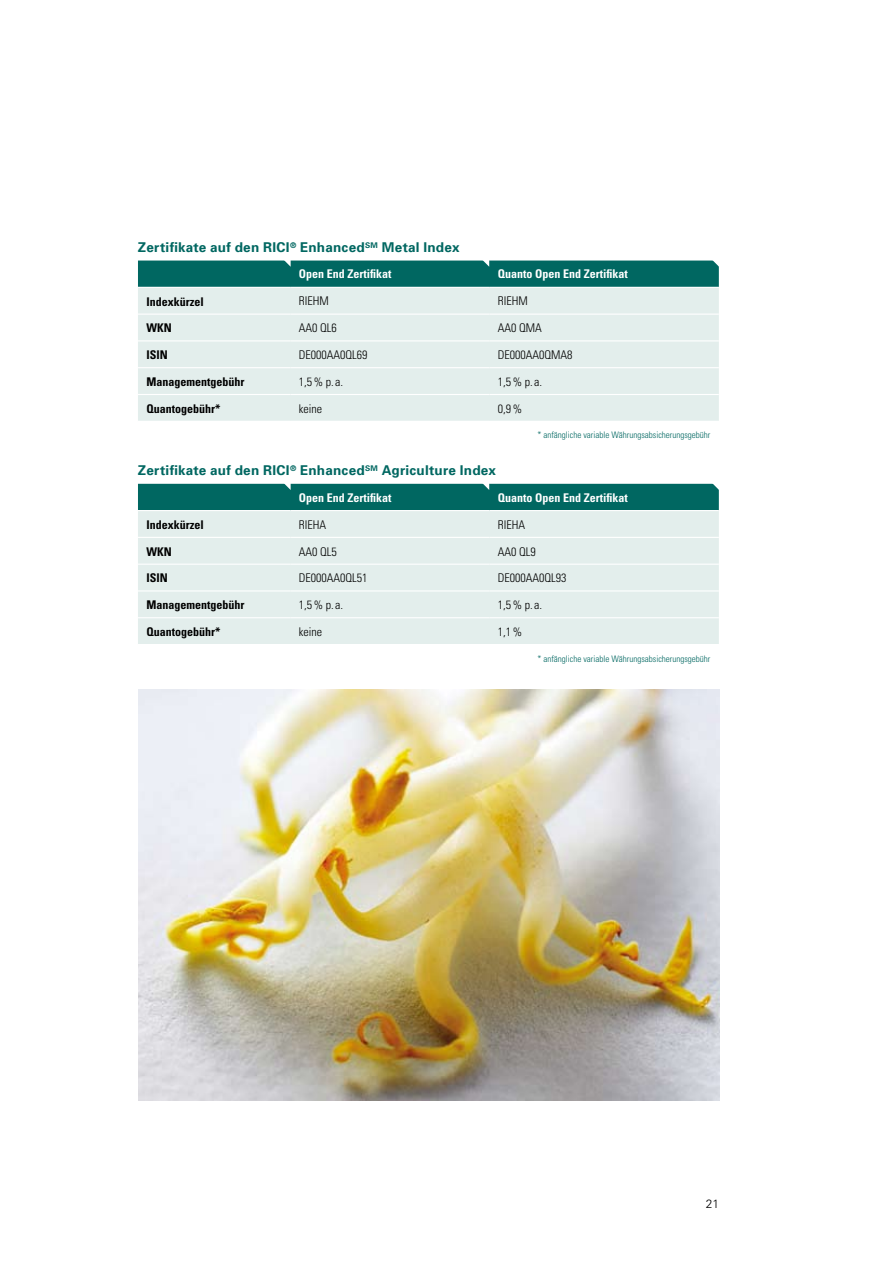
<style>
.page{position:relative;width:893px;height:1263px;background:#fff}
.page>*{position:absolute;margin:0;border:0;box-sizing:border-box;transform-origin:0 0}
.t1{font:700 13.5px "Univers";letter-spacing:.02em;color:#006761}
.t2{font:300 condensed 12px "Univers";color:#000}
.t3{font:700 condensed 12px "Univers";color:#000}
.t4{font:700 condensed 12px "Univers";color:#fff}
.t5{font:300 12px "Univers";color:#000}
.t6{font:300 condensed 9px "Univers";color:#006761}
</style>
<div class="page">
<img style="left:138px;top:690px;width:581px;height:410px">
<div style="left:138px;top:288px;width:581px;height:133px;background:#e3eeec"></div>
<hr style="left:138px;top:314px;width:152px;height:1px;background:#fff">
<hr style="left:290px;top:314px;width:199px;height:1px;background:#fff">
<hr style="left:489px;top:314px;width:230px;height:1px;background:#fff">
<hr style="left:138px;top:340px;width:152px;height:1px;background:#fff">
<hr style="left:290px;top:340px;width:199px;height:1px;background:#fff">
<hr style="left:489px;top:340px;width:230px;height:1px;background:#fff">
<hr style="left:138px;top:367px;width:152px;height:1px;background:#fff">
<hr style="left:290px;top:367px;width:199px;height:1px;background:#fff">
<hr style="left:489px;top:367px;width:230px;height:1px;background:#fff">
<hr style="left:138px;top:394px;width:152px;height:1px;background:#fff">
<hr style="left:290px;top:394px;width:199px;height:1px;background:#fff">
<hr style="left:489px;top:394px;width:230px;height:1px;background:#fff">
<svg style="left:138px;top:260px;width:581px;height:27px;background:#086b66"></svg>
<div style="left:138px;top:511px;width:581px;height:133px;background:#e3eeec"></div>
<hr style="left:138px;top:537px;width:152px;height:1px;background:#fff">
<hr style="left:290px;top:537px;width:199px;height:1px;background:#fff">
<hr style="left:489px;top:537px;width:230px;height:1px;background:#fff">
<hr style="left:138px;top:564px;width:152px;height:1px;background:#fff">
<hr style="left:290px;top:564px;width:199px;height:1px;background:#fff">
<hr style="left:489px;top:564px;width:230px;height:1px;background:#fff">
<hr style="left:138px;top:590px;width:152px;height:1px;background:#fff">
<hr style="left:290px;top:590px;width:199px;height:1px;background:#fff">
<hr style="left:489px;top:590px;width:230px;height:1px;background:#fff">
<hr style="left:138px;top:617px;width:152px;height:1px;background:#fff">
<hr style="left:290px;top:617px;width:199px;height:1px;background:#fff">
<hr style="left:489px;top:617px;width:230px;height:1px;background:#fff">
<svg style="left:138px;top:483px;width:581px;height:28px;background:#11716b"></svg>
<p class="t1" style="left:138px;top:239px;width:323px">Zertifikate auf den RICI<sup>®</sup> Enhanced<sup>SM</sup> Metal Index</p>
<p class="t4" style="left:299px;top:267px;width:94px">Open End Zertifikat</p>
<p class="t4" style="left:498px;top:267px;width:131px">Quanto Open End Zertifikat</p>
<p class="t3" style="left:146px;top:294px;width:59px">Indexkürzel</p>
<p class="t2" style="left:299px;top:294px;width:31px">RIEHM</p>
<p class="t2" style="left:498px;top:294px;width:31px">RIEHM</p>
<p class="t3" style="left:146px;top:321px;width:27px">WKN</p>
<p class="t2" style="left:299px;top:321px;width:40px">AA0 QL6</p>
<p class="t2" style="left:498px;top:321px;width:46px">AA0 QMA</p>
<p class="t3" style="left:146px;top:347px;width:23px">ISIN</p>
<p class="t2" style="left:299px;top:348px;width:70px">DE000AA0QL69</p>
<p class="t2" style="left:498px;top:348px;width:76px">DE000AA0QMA8</p>
<p class="t3" style="left:146px;top:374px;width:99px">Managementgebühr</p>
<p class="t2" style="left:299px;top:374px;width:46px">1,5% p. a.</p>
<p class="t2" style="left:498px;top:374px;width:46px">1,5% p. a.</p>
<p class="t3" style="left:146px;top:401px;width:75px">Quantogebühr*</p>
<p class="t2" style="left:299px;top:401px;width:25px">keine</p>
<p class="t2" style="left:498px;top:401px;width:26px">0,9%</p>
<p class="t6" style="left:537px;top:430px;width:174px">* anfängliche variable Währungsabsicherungsgebühr</p>
<p class="t1" style="left:138px;top:462px;width:360px">Zertifikate auf den RICI<sup>®</sup> Enhanced<sup>SM</sup> Agriculture Index</p>
<p class="t4" style="left:299px;top:490px;width:94px">Open End Zertifikat</p>
<p class="t4" style="left:498px;top:490px;width:131px">Quanto Open End Zertifikat</p>
<p class="t3" style="left:146px;top:517px;width:59px">Indexkürzel</p>
<p class="t2" style="left:299px;top:517px;width:29px">RIEHA</p>
<p class="t2" style="left:498px;top:517px;width:29px">RIEHA</p>
<p class="t3" style="left:146px;top:544px;width:27px">WKN</p>
<p class="t2" style="left:299px;top:544px;width:40px">AA0 QL5</p>
<p class="t2" style="left:498px;top:544px;width:40px">AA0 QL9</p>
<p class="t3" style="left:146px;top:571px;width:23px">ISIN</p>
<p class="t2" style="left:299px;top:571px;width:70px">DE000AA0QL51</p>
<p class="t2" style="left:498px;top:571px;width:70px">DE000AA0QL93</p>
<p class="t3" style="left:146px;top:597px;width:99px">Managementgebühr</p>
<p class="t2" style="left:299px;top:598px;width:46px">1,5% p. a.</p>
<p class="t2" style="left:498px;top:598px;width:46px">1,5% p. a.</p>
<p class="t3" style="left:146px;top:624px;width:75px">Quantogebühr*</p>
<p class="t2" style="left:299px;top:624px;width:25px">keine</p>
<p class="t2" style="left:498px;top:624px;width:26px">1,1%</p>
<p class="t6" style="left:537px;top:653px;width:174px">* anfängliche variable Währungsabsicherungsgebühr</p>
<p class="t5" style="left:706px;top:1196px;width:15px">21</p>
</div>
